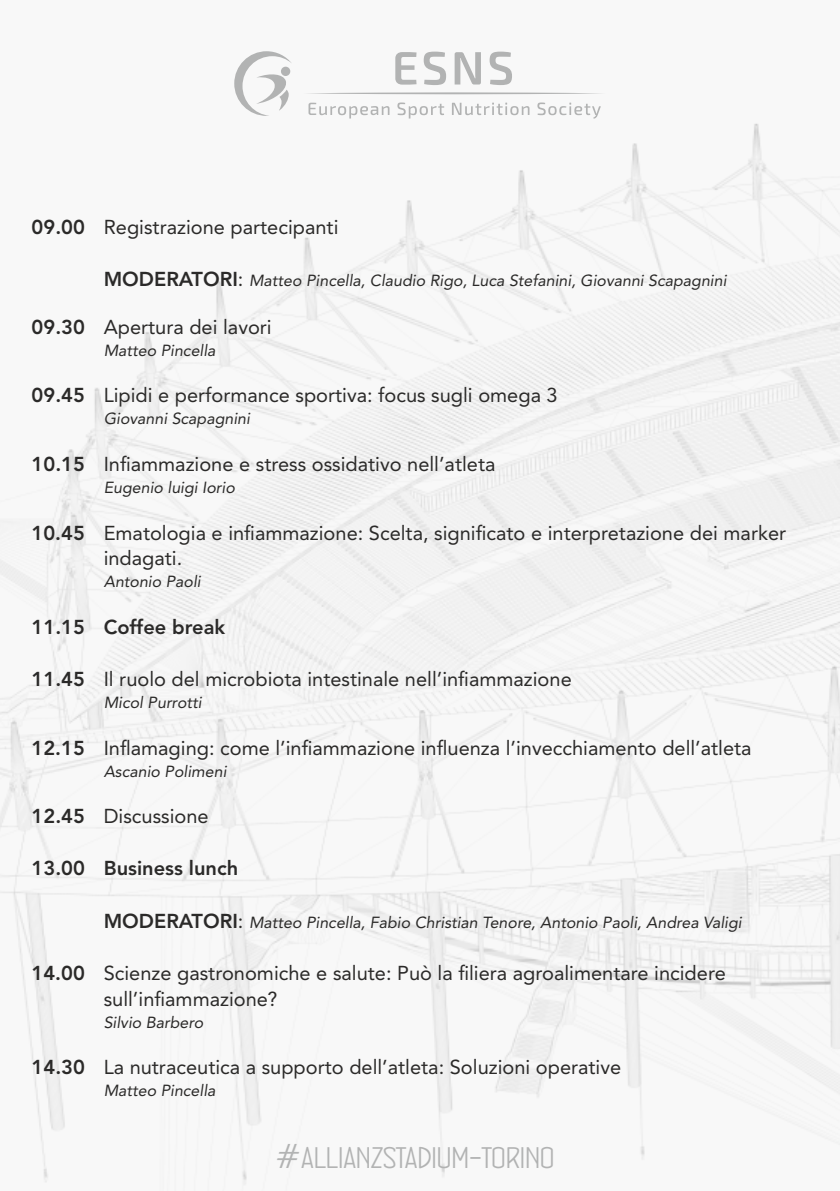
<style>
.page{position:relative;width:840px;height:1191px;background:#fff}
.page>*{position:absolute;margin:0;border:0;box-sizing:border-box;transform-origin:0 0}
.t1{font:33.8px "Concurso Italian BTN Wide";color:#b2b3b3}
.t2{font:20px/26px "Avenir LT Std";color:#2b2a29}
.t3{font:800 20px "Avenir LT Std";color:#2b2a29}
.t4{font:italic 16px "Avenir LT Std";color:#2b2a29}
.s1{font-weight:800}
.s2{font-weight:800;font-style:normal;font-size:20px}
.s3{font-style:normal;font-size:20px}
</style>
<div class="page">
<svg style="left:234px;top:51px;width:58px;height:65px"></svg>
<svg style="left:305px;top:92px;width:299px;height:2px"></svg>
<svg style="left:395px;top:52px;width:21px;height:33px"></svg>
<svg style="left:423px;top:52px;width:23px;height:33px"></svg>
<svg style="left:454px;top:52px;width:26px;height:32px"></svg>
<svg style="left:489px;top:52px;width:22px;height:33px"></svg>
<svg style="left:308px;top:103px;width:81px;height:15px"></svg>
<svg style="left:397px;top:102px;width:47px;height:16px"></svg>
<svg style="left:451px;top:103px;width:78px;height:12px"></svg>
<svg style="left:537px;top:102px;width:63px;height:17px"></svg>
<p class="t2" style="left:32px;top:216px;width:308px"><span class="s1">09.00</span> Registrazione partecipanti</p>
<p class="t4" style="left:104px;top:274px;width:624px"><span class="s2">MODERATORI</span><span class="s3">:</span> Matteo Pincella, Claudio Rigo, Luca Stefanini, Giovanni Scapagnini</p>
<p class="t2" style="left:32px;top:316px;width:241px"><span class="s1">09.30</span> Apertura dei lavori</p>
<p class="t4" style="left:104px;top:343px;width:113px">Matteo Pincella</p>
<p class="t2" style="left:32px;top:384px;width:527px"><span class="s1">09.45</span> Lipidi e performance sportiva: focus sugli omega 3</p>
<p class="t4" style="left:104px;top:412px;width:148px">Giovanni Scapagnini</p>
<p class="t2" style="left:32px;top:453px;width:465px"><span class="s1">10.15</span> Infiammazione e stress ossidativo nell’atleta</p>
<p class="t4" style="left:104px;top:481px;width:133px">Eugenio luigi Iorio</p>
<p class="t2" style="left:32px;top:521px;width:755px"><span class="s1">10.45</span> Ematologia e infiammazione: Scelta, significato e interpretazione dei marker</p>
<p class="t2" style="left:104px;top:547px;width:80px">indagati.</p>
<p class="t4" style="left:104px;top:575px;width:98px">Antonio Paoli</p>
<p class="t3" style="left:32px;top:619px;width:195px">11.15 Coffee break</p>
<p class="t2" style="left:32px;top:668px;width:541px"><span class="s1">11.45</span> Il ruolo del microbiota intestinale nell’infiammazione</p>
<p class="t4" style="left:104px;top:696px;width:99px">Micol Purrotti</p>
<p class="t2" style="left:32px;top:736px;width:721px"><span class="s1">12.15</span> Inflamaging: come l’infiammazione influenza l’invecchiamento dell’atleta</p>
<p class="t4" style="left:104px;top:764px;width:124px">Ascanio Polimeni</p>
<p class="t2" style="left:32px;top:805px;width:178px"><span class="s1">12.45</span> Discussione</p>
<p class="t3" style="left:32px;top:860px;width:208px">13.00 Business lunch</p>
<p class="t4" style="left:104px;top:915px;width:639px"><span class="s2">MODERATORI</span><span class="s3">:</span> Matteo Pincella, Fabio Christian Tenore, Antonio Paoli, Andrea Valigi</p>
<p class="t2" style="left:104px;top:961px;width:623px;text-indent:-72px"><span class="s1">14.00</span> Scienze gastronomiche e salute: Può la filiera agroalimentare incidere sull’infiammazione?</p>
<p class="t4" style="left:104px;top:1015px;width:101px">Silvio Barbero</p>
<p class="t2" style="left:32px;top:1056px;width:590px"><span class="s1">14.30</span> La nutraceutica a supporto dell’atleta: Soluzioni operative</p>
<p class="t4" style="left:104px;top:1084px;width:113px">Matteo Pincella</p>
<h1 class="t1" style="left:275px;top:1140px;width:280px">#ALLIANZSTADIUM-TORINO</h1>
</div>
